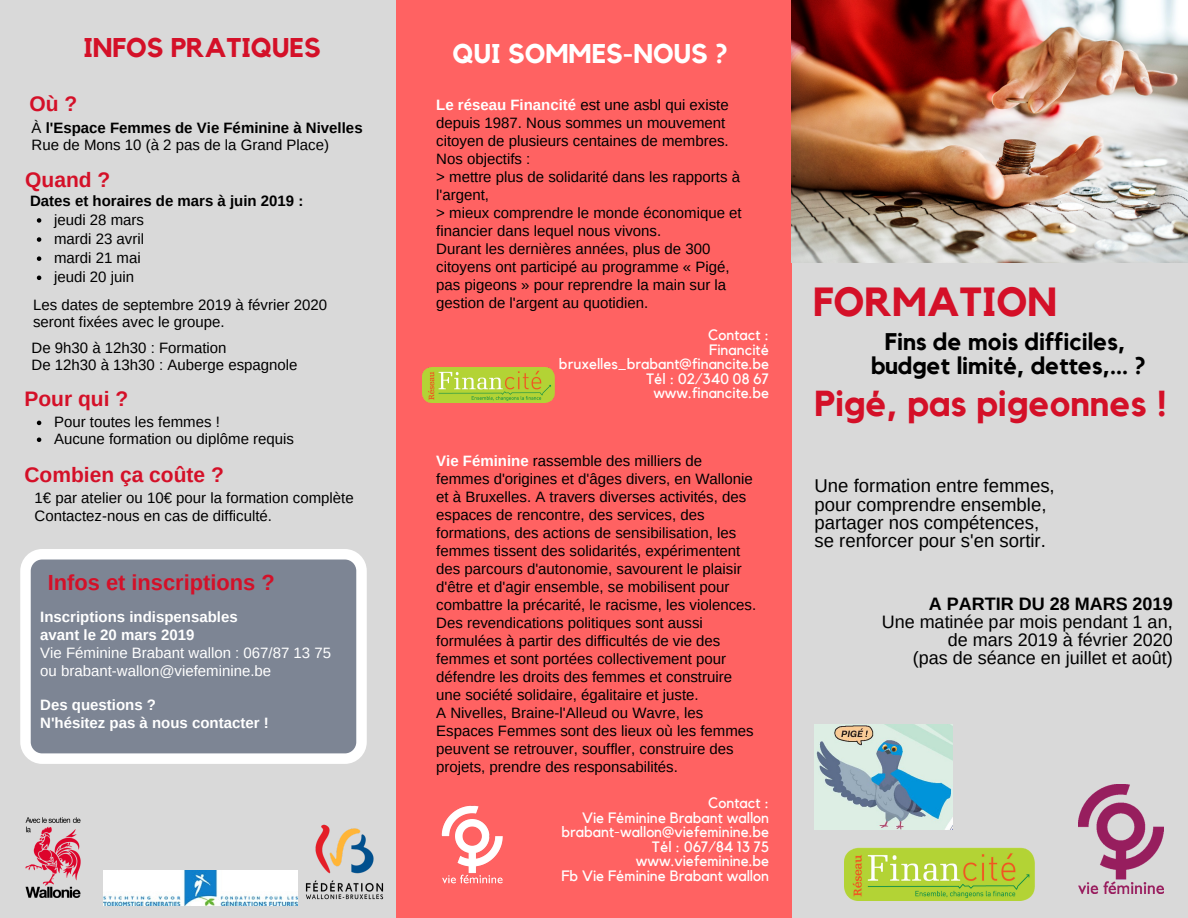
<style>
.page{position:relative;width:1188px;height:918px;background:#d9d9d9}
.page>*{position:absolute;margin:0;border:0;box-sizing:border-box;transform-origin:0 0}
.t1{font:700 40.5px "Kollektif";color:#d41028}
.t2{font:700 36px "Kollektif";color:#d41028}
.t3{font:700 27px "Kollektif";color:#fff}
.t4{font:700 27px "Kollektif";color:#d41028}
.t5{font:700 24px/23.7px "Kollektif";color:#000;text-align:center}
.t6{font:700 21.9px "Arimo";color:#d41028}
.t7{font:700 21px "Arimo";color:#d41028}
.t8{font:18.6px/18.1px "Arimo";color:#000}
.t9{font:18px/18px "Arimo";color:#000;text-align:right}
.t10{font:700 18px "Arimo";color:#000}
.t11{font:15px/18px "Arimo";color:#000}
.t12{font:15px/14.7px "Kollektif";color:#fff;text-align:right}
.t13{font:700 15px/16.6px "Arimo";color:#000}
.t14{font:700 15px/18px "Arimo";color:#fff}
.t15{font:15px/18px "Arimo";color:#fff}
.s1{font-weight:400}
.s2{font-weight:700;color:#fff}
</style>
<div class="page">
<div style="left:396px;top:0;width:396px;height:918px;background:#ff6262"></div>
<img style="left:845px;top:847px;width:190px;height:53px">
<img style="left:815px;top:725px;width:138px;height:104px">
<img style="left:423px;top:367px;width:132px;height:36px">
<svg style="left:37px;top:218px;width:4px;height:5px"></svg>
<svg style="left:37px;top:237px;width:4px;height:5px"></svg>
<svg style="left:37px;top:256px;width:4px;height:5px"></svg>
<svg style="left:37px;top:276px;width:4px;height:4px"></svg>
<svg style="left:37px;top:421px;width:4px;height:4px"></svg>
<svg style="left:37px;top:438px;width:4px;height:4px"></svg>
<svg style="left:20px;top:549px;width:347px;height:215px;background:#9097a4"></svg>
<img style="left:25px;top:817px;width:83px;height:89px">
<img style="left:103px;top:870px;width:195px;height:35px">
<img style="left:791px;top:0;width:397px;height:262px">
<img style="left:1078px;top:785px;width:86px;height:109px">
<img style="left:305px;top:824px;width:79px;height:76px">
<img style="left:441px;top:805px;width:62px;height:79px">
<h3 class="t4" style="left:83px;top:36px;width:239px">INFOS PRATIQUES</h3>
<h3 class="t7" style="left:29px;top:92px;width:49px">Où ?</h3>
<p class="t13" style="left:32px;top:120px;width:333px"><span class="s1">À</span> l'Espace Femmes de Vie Féminine à Nivelles<br><span class="s1">Rue de Mons 10 (à 2 pas de la Grand Place)</span></p>
<h3 class="t7" style="left:25px;top:168px;width:87px">Quand ?</h3>
<p class="t11" style="left:54px;top:210px;width:92px;line-height:19.2px">jeudi 28 mars mardi 23 avril mardi 21 mai jeudi 20 juin</p>
<p class="t11" style="left:33px;top:296px;width:296px;line-height:17px">Les dates de septembre 2019 à février 2020 seront fixées avec le groupe.</p>
<p class="t13" style="left:30px;top:193px;width:275px">Dates et horaires de mars à juin 2019 :</p>
<p class="t11" style="left:32px;top:339px;width:267px;line-height:16.8px">De 9h30 à 12h30 : Formation<br>De 12h30 à 13h30 : Auberge espagnole</p>
<h3 class="t7" style="left:24px;top:387px;width:105px">Pour qui ?</h3>
<p class="t11" style="left:54px;top:414px;width:242px;line-height:16.8px">Pour toutes les femmes !<br>Aucune formation ou diplôme requis</p>
<h3 class="t7" style="left:24px;top:463px;width:201px">Combien ça coûte ?</h3>
<p class="t11" style="left:35px;top:489px;width:321px">1€ par atelier ou 10€ pour la formation complète<br>Contactez-nous en cas de difficulté.</p>
<h3 class="t6" style="left:48px;top:570px;width:229px">Infos et inscriptions ?</h3>
<p class="t14" style="left:40px;top:608px;width:199px">Inscriptions indispensables avant le 20 mars 2019</p>
<p class="t15" style="left:40px;top:644px;width:292px">Vie Féminine Brabant wallon : 067/87 13 75 ou brabant-wallon@viefeminine.be</p>
<p class="t14" style="left:40px;top:696px;width:230px">Des questions ?<br>N'hésitez pas à nous contacter !</p>
<h3 class="t3" style="left:453px;top:41px;width:277px">QUI SOMMES-NOUS ?</h3>
<p class="t11" style="left:436px;top:96px;width:307px"><span class="s2">Le réseau Financité</span> est une asbl qui existe depuis 1987. Nous sommes un mouvement citoyen de plusieurs centaines de membres.<br>Nos objectifs :<br>&gt; mettre plus de solidarité dans les rapports à l'argent,<br>&gt; mieux comprendre le monde économique et financier dans lequel nous vivons.<br>Durant les dernières années, plus de 300 citoyens ont participé au programme « Pigé, pas pigeons » pour reprendre la main sur la gestion de l'argent au quotidien.</p>
<p class="t12" style="left:559px;top:328px;width:212px">Contact :<br>Financité bruxelles_brabant@financite.be<br>Tél : 02/340 08 67 www.financite.be</p>
<p class="t11" style="left:436px;top:452px;width:321px"><span class="s2">Vie Féminine</span> rassemble des milliers de femmes d'origines et d'âges divers, en Wallonie et à Bruxelles. A travers diverses activités, des espaces de rencontre, des services, des formations, des actions de sensibilisation, les femmes tissent des solidarités, expérimentent des parcours d'autonomie, savourent le plaisir d'être et d'agir ensemble, se mobilisent pour combattre la précarité, le racisme, les violences.<br>Des revendications politiques sont aussi formulées à partir des difficultés de vie des femmes et sont portées collectivement pour défendre les droits des femmes et construire une société solidaire, égalitaire et juste.<br>A Nivelles, Braine-l'Alleud ou Wavre, les Espaces Femmes sont des lieux où les femmes peuvent se retrouver, souffler, construire des projets, prendre des responsabilités.</p>
<p class="t12" style="left:561px;top:796px;width:209px">Contact :<br>Vie Féminine Brabant wallon brabant-wallon@viefeminine.be<br>Tél : 067/84 13 75 www.viefeminine.be<br>Fb Vie Féminine Brabant wallon</p>
<h1 class="t1" style="left:813px;top:284px;width:245px">FORMATION</h1>
<h3 class="t5" style="left:871px;top:331px;width:276px">Fins de mois difficiles, budget limité, dettes,... ?</h3>
<h2 class="t2" style="left:815px;top:387px;width:354px">Pigé, pas pigeonnes !</h2>
<p class="t8" style="left:815px;top:477px;width:242px">Une formation entre femmes, pour comprendre ensemble, partager nos compétences, se renforcer pour s'en sortir.</p>
<p class="t10" style="left:929px;top:594px;width:245px">A PARTIR DU 28 MARS 2019</p>
<p class="t9" style="left:882px;top:613px;width:293px">Une matinée par mois pendant 1 an, de mars 2019 à février 2020<br>(pas de séance en juillet et août)</p>
</div>
